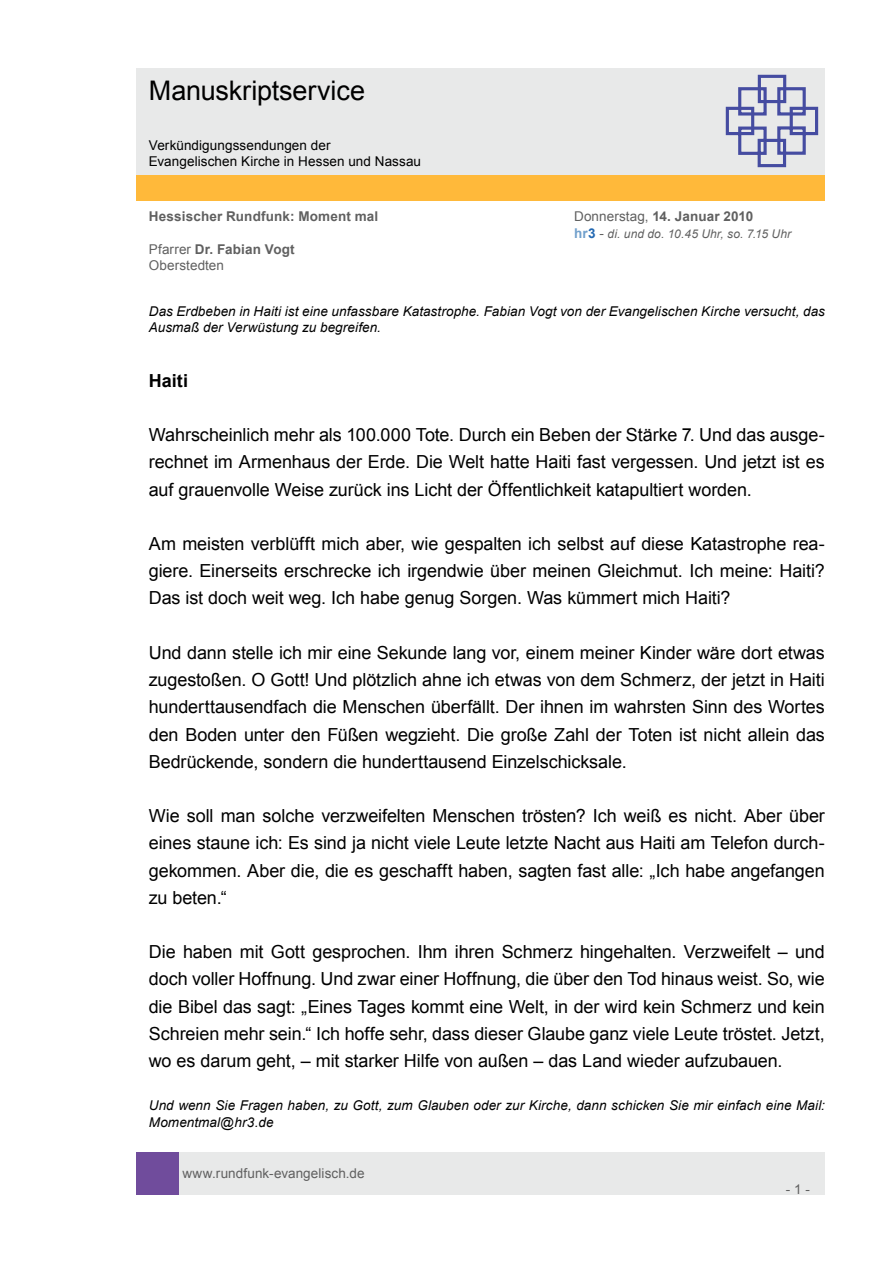
<style>
.page{position:relative;width:893px;height:1263px;background:#fff}
.page>*{position:absolute;margin:0;border:0;box-sizing:border-box;transform-origin:0 0}
.t1{font:27px "Arial";letter-spacing:-.005em;color:#000}
.t2{font:18px/27.2px "Arial";letter-spacing:-.005em;color:#000;text-align:justify}
.t3{font:700 18px "Arial";letter-spacing:.005em;color:#000}
.t4{font:italic 13.5px/16.2px "Arial";letter-spacing:.005em;color:#000}
.t5{font:13.5px/16.2px "Arial";letter-spacing:.005em;color:#606060}
.t6{font:13.5px/16.2px "Arial";letter-spacing:.005em;color:#000}
.t7{font:700 13.5px "Arial";letter-spacing:.015em;color:#606060}
.t8{font:italic 12px "Arial";letter-spacing:.01em;color:#606060}
.s1{font-weight:400}
.s2{font-weight:700;font-style:normal;font-size:13.5px;color:#71a0cc}
.s3{font-weight:700;font-style:normal;font-size:13.5px;color:#2369b2}
.s4{font-style:normal;font-size:13.5px}
.s5{font-weight:700}
</style>
<div class="page">
<div style="left:179px;top:1152px;width:646px;height:43px;background:#e8e9e9"></div>
<div style="left:136px;top:1152px;width:43px;height:43px;background:#704c9c"></div>
<div style="left:136px;top:175px;width:689px;height:26px;background:#ffb93a"></div>
<div style="left:136px;top:68px;width:689px;height:106px;background:#e8e9e9"></div>
<svg style="left:725px;top:74px;width:94px;height:94px"></svg>
<h1 class="t1" style="left:149px;top:73px;width:218px">Manuskriptservice</h1>
<p class="t6" style="left:149px;top:137px;width:274px">Verkündigungssendungen der<br>Evangelischen Kirche in Hessen und Nassau</p>
<p class="t7" style="left:149px;top:208px;width:231px">Hessischer Rundfunk: Moment mal</p>
<p class="t7" style="left:574px;top:208px;width:181px"><span class="s1">Donnerstag,</span> 14. Januar 2010</p>
<p class="t8" style="left:574px;top:226px;width:219px"><span class="s2">hr</span><span class="s3">3</span> <span class="s4">-</span> di. und do. 10.45 Uhr, so. 7.15 Uhr</p>
<p class="t5" style="left:149px;top:241px;width:147px">Pfarrer <span class="s5">Dr. Fabian Vogt<br></span>Oberstedten</p>
<p class="t4" style="left:149px;top:303px;width:678px">Das Erdbeben in Haiti ist eine unfassbare Katastrophe. Fabian Vogt von der Evangelischen Kirche versucht, das<br>Ausmaß der Verwüstung zu begreifen.</p>
<p class="t3" style="left:149px;top:368px;width:41px">Haiti</p>
<p class="t2" style="left:149px;top:421px;width:678px">Wahrscheinlich mehr als 100.000 Tote. Durch ein Beben der Stärke 7. Und das ausge&shy;rechnet im Armenhaus der Erde. Die Welt hatte Haiti fast vergessen. Und jetzt ist es auf grauenvolle Weise zurück ins Licht der Öffentlichkeit katapultiert worden.</p>
<p class="t2" style="left:149px;top:530px;width:678px">Am meisten verblüfft mich aber, wie gespalten ich selbst auf diese Katastrophe rea&shy;giere. Einerseits erschrecke ich irgendwie über meinen Gleichmut. Ich meine: Haiti?<br>Das ist doch weit weg. Ich habe genug Sorgen. Was kümmert mich Haiti?</p>
<p class="t2" style="left:149px;top:639px;width:678px">Und dann stelle ich mir eine Sekunde lang vor, einem meiner Kinder wäre dort etwas zugestoßen. O Gott! Und plötzlich ahne ich etwas von dem Schmerz, der jetzt in Haiti hunderttausendfach die Menschen überfällt. Der ihnen im wahrsten Sinn des Wortes den Boden unter den Füßen wegzieht. Die große Zahl der Toten ist nicht allein das Bedrückende, sondern die hunderttausend Einzelschicksale.</p>
<p class="t2" style="left:149px;top:802px;width:678px">Wie soll man solche verzweifelten Menschen trösten? Ich weiß es nicht. Aber über eines staune ich: Es sind ja nicht viele Leute letzte Nacht aus Haiti am Telefon durch&shy;gekommen. Aber die, die es geschafft haben, sagten fast alle: „Ich habe angefangen zu beten.“</p>
<p class="t2" style="left:149px;top:938px;width:678px">Die haben mit Gott gesprochen. Ihm ihren Schmerz hingehalten. Verzweifelt – und doch voller Hoffnung. Und zwar einer Hoffnung, die über den Tod hinaus weist. So, wie die Bibel das sagt: „Eines Tages kommt eine Welt, in der wird kein Schmerz und kein Schreien mehr sein.“ Ich hoffe sehr, dass dieser Glaube ganz viele Leute tröstet. Jetzt, wo es darum geht, – mit starker Hilfe von außen – das Land wieder aufzubauen.</p>
<p class="t4" style="left:149px;top:1098px;width:677px">Und wenn Sie Fragen haben, zu Gott, zum Glauben oder zur Kirche, dann schicken Sie mir einfach eine Mail:<br>Momentmal@hr3.de</p>
<p class="t5" style="left:182px;top:1165px;width:184px">www.rundfunk-evangelisch.de</p>
<p class="t5" style="left:786px;top:1181px;width:26px">- 1 -</p>
</div>
